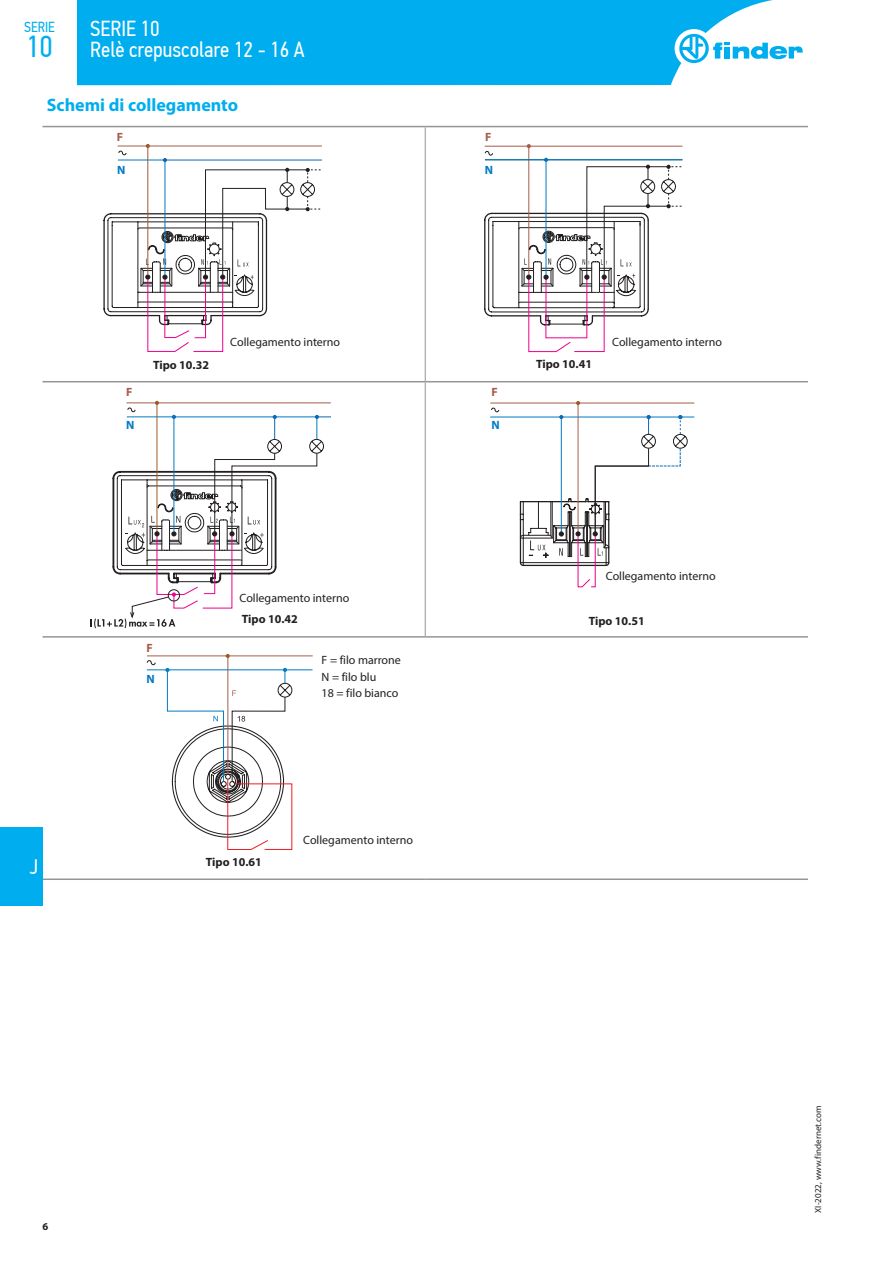
<style>
.page{position:relative;width:893px;height:1263px;background:#fff}
.page>*{position:absolute;margin:0;border:0;box-sizing:border-box;transform-origin:0 0}
.t1{font:30.3px "PF Din Text Cond Pro";color:#00aeef}
.t2{font:21.75px/21px "PF Din Text Cond Pro";color:#fff}
.t3{font:21px "PF Din Text Cond Pro";color:#fff}
.t4{font:700 18px "Myriad Pro";color:#00aeef}
.t5{font:14.55px "PF Din Text Cond Pro";color:#00aeef}
.t6{font:12px/16.2px "Myriad Pro";color:#231f20}
.t7{font:700 12px "Myriad Pro";color:#231f20}
.t8{font:700 12px "Myriad Pro";color:#a65d4a}
.t9{font:700 12px "Myriad Pro";color:#007ac2}
.t10{font:700 10.5px "Myriad Pro";color:#231f20}
.t11{font:9px "Myriad Pro";color:#231f20}
</style>
<div class="page">
<hr style="left:43px;top:126px;width:382px;height:1px;background:#939598">
<hr style="left:425px;top:126px;width:383px;height:1px;background:#939598">
<hr style="left:43px;top:878px;width:382px;height:2px;background:#939598">
<hr style="left:425px;top:878px;width:383px;height:2px;background:#939598">
<hr style="left:425px;top:127px;width:1px;height:254px;background:#939598">
<hr style="left:425px;top:382px;width:1px;height:254px;background:#939598">
<hr style="left:43px;top:381px;width:382px;height:1px;background:#939598">
<hr style="left:425px;top:381px;width:383px;height:1px;background:#939598">
<hr style="left:43px;top:636px;width:382px;height:2px;background:#939598">
<hr style="left:425px;top:636px;width:383px;height:2px;background:#939598">
<svg style="left:103px;top:144px;width:219px;height:208px"></svg>
<svg style="left:484px;top:144px;width:199px;height:208px"></svg>
<hr style="left:485px;top:159px;width:197px;height:1px;background:#007ac2">
<hr style="left:546px;top:160px;width:1px;height:115px;background:#007ac2">
<svg style="left:90px;top:401px;width:241px;height:227px"></svg>
<svg style="left:491px;top:408px;width:8px;height:4px"></svg>
<hr style="left:490px;top:417px;width:204px;height:1px;background:#007ac2">
<hr style="left:490px;top:403px;width:204px;height:1px;background:#a65d4a">
<hr style="left:578px;top:403px;width:1px;height:129px;background:#a65d4a">
<svg style="left:576px;top:401px;width:4px;height:4px"></svg>
<svg style="left:519px;top:415px;width:169px;height:172px"></svg>
<svg style="left:147px;top:654px;width:166px;height:196px"></svg>
<div style="left:77px;top:0;width:696px;height:85px;background:#00aeef"></div>
<div style="left:675px;top:29px;width:38px;height:39px;background:#fff;border-radius:50%"></div>
<svg style="left:679px;top:34px;width:124px;height:29px"></svg>
<div style="left:0;top:827px;width:43px;height:79px;background:#00aeef"></div>
<p class="t5" style="left:24px;top:19px;width:32px">SERIE</p>
<h1 class="t1" style="left:26px;top:28px;width:28px">10</h1>
<h2 class="t2" style="left:90px;top:18px;width:216px">SERIE 10<br>Relè crepuscolare 12 - 16 A</h2>
<h3 class="t4" style="left:47px;top:93px;width:193px">Schemi di collegamento</h3>
<p class="t8" style="left:117px;top:129px;width:8px">F</p>
<p class="t9" style="left:117px;top:162px;width:10px">N</p>
<h3 class="t3" style="left:30px;top:855px;width:10px">J</h3>
<p class="t8" style="left:126px;top:385px;width:8px">F</p>
<p class="t9" style="left:126px;top:417px;width:10px">N</p>
<p class="t7" style="left:153px;top:357px;width:57px">Tipo 10.32</p>
<p class="t6" style="left:230px;top:334px;width:111px">Collegamento interno</p>
<p class="t8" style="left:146px;top:640px;width:8px">F</p>
<p class="t9" style="left:146px;top:671px;width:10px">N</p>
<p class="t6" style="left:240px;top:589px;width:111px">Collegamento interno</p>
<p class="t7" style="left:242px;top:611px;width:57px">Tipo 10.42</p>
<p class="t6" style="left:322px;top:652px;width:81px">F = filo marrone<br>N = filo blu<br>18 = filo bianco</p>
<p class="t7" style="left:206px;top:854px;width:57px">Tipo 10.61</p>
<p class="t6" style="left:303px;top:831px;width:111px">Collegamento interno</p>
<p class="t8" style="left:485px;top:129px;width:8px">F</p>
<p class="t9" style="left:485px;top:162px;width:10px">N</p>
<p class="t8" style="left:491px;top:385px;width:8px">F</p>
<p class="t9" style="left:491px;top:417px;width:10px">N</p>
<p class="t7" style="left:536px;top:356px;width:57px">Tipo 10.41</p>
<p class="t6" style="left:612px;top:334px;width:111px">Collegamento interno</p>
<p class="t6" style="left:606px;top:568px;width:111px">Collegamento interno</p>
<p class="t7" style="left:589px;top:613px;width:57px">Tipo 10.51</p>
<p class="t10" style="left:43px;top:1219px;width:7px">6</p>
<p class="t11" style="left:812px;top:1213px;width:108px;rotate:-90deg">XI-2022, www.findernet.com</p>
</div>
